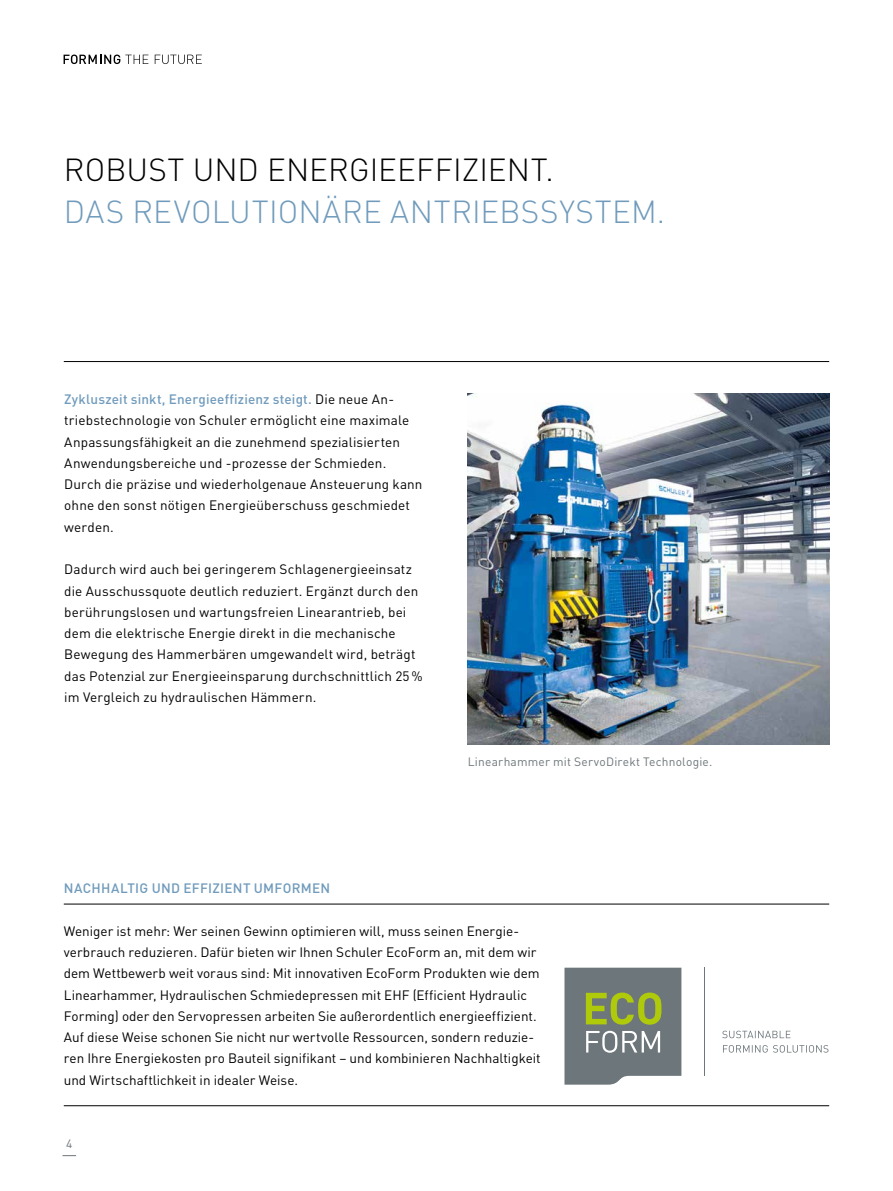
<style>
.page{position:relative;width:893px;height:1191px;background:#fff}
.page>*{position:absolute;margin:0;border:0;box-sizing:border-box;transform-origin:0 0}
.t1{font:300 31.5px "DIN Pro";letter-spacing:.015em;color:#709bbc}
.t2{font:300 31.5px "DIN Pro";letter-spacing:.005em;color:#000}
.t3{font:13.5px/21.3px "DIN Pro";letter-spacing:.01em;color:#000}
.t4{font:500 13.5px "DIN Pro";letter-spacing:.02em;color:#709bbc}
.t5{font:12px "DIN Pro";letter-spacing:.015em;color:#6d767a}
.s1{font-weight:500;color:#709bbc}
</style>
<div class="page">
<svg style="left:63px;top:1155px;width:13px;height:1px"></svg>
<svg style="left:64px;top:55px;width:84px;height:9px"></svg>
<svg style="left:155px;top:55px;width:47px;height:9px"></svg>
<hr style="left:64px;top:361px;width:765px;height:1px;background:#000">
<img style="left:468px;top:393px;width:361px;height:351px">
<hr style="left:64px;top:1105px;width:765px;height:1px;background:#000">
<hr style="left:64px;top:903px;width:765px;height:1px;background:#000">
<svg style="left:564px;top:967px;width:117px;height:117px"></svg>
<hr style="left:704px;top:967px;width:1px;height:108px;background:#6d767a">
<svg style="left:723px;top:1045px;width:105px;height:7px"></svg>
<svg style="left:722px;top:1030px;width:68px;height:8px"></svg>
<h1 class="t2" style="left:64px;top:145px;width:491px">ROBUST UND ENERGIEEFFIZIENT.</h1>
<h1 class="t1" style="left:64px;top:188px;width:603px">DAS REVOLUTIONÄRE ANTRIEBSSYSTEM.</h1>
<p class="t3" style="left:64px;top:387px;width:360px"><span class="s1">Zykluszeit sinkt, Energieeffizienz steigt.</span> Die neue An&shy;triebstechnologie von Schuler ermöglicht eine maximale Anpassungsfähigkeit an die zunehmend spezialisierten Anwendungsbereiche und -prozesse der Schmieden.<br>Durch die präzise und wiederholgenaue Ansteuerung kann ohne den sonst nötigen Energieüberschuss geschmiedet werden.</p>
<p class="t3" style="left:64px;top:557px;width:360px">Dadurch wird auch bei geringerem Schlagenergieeinsatz die Ausschussquote deutlich reduziert. Ergänzt durch den berührungslosen und wartungsfreien Linearantrieb, bei dem die elektrische Energie direkt in die mechanische Bewegung des Hammerbären umgewandelt wird, beträgt das Potenzial zur Energieeinsparung durchschnittlich 25% im Vergleich zu hydraulischen Hämmern.</p>
<p class="t4" style="left:64px;top:877px;width:129px">Nachhaltig und eff</p>
<p class="t4" style="left:208px;top:877px;width:103px">izient umformen</p>
<p class="t5" style="left:468px;top:752px;width:246px">Linearhammer mit ServoDirekt Technologie.</p>
<p class="t3" style="left:64px;top:919px;width:478px">Weniger ist mehr: Wer seinen Gewinn optimieren will, muss seinen Energie&shy;verbrauch reduzieren. Dafür bieten wir Ihnen Schuler EcoForm an, mit dem wir dem Wettbewerb weit voraus sind: M it innovativen EcoForm Produkten wie dem Linearhammer, Hydraulischen Schmiedepressen mit EHF (Efficient Hydraulic Forming) oder den Servopressen arbeiten Sie außerordentlich energieeffizient.<br>Auf diese Weise schonen Sie nicht nur wertvolle Ressourcen, sondern reduzie&shy;ren Ihre Energiekosten pro Bauteil signifikant – und kombinieren Nachhaltigkeit und Wirtschaftlichkeit in idealer Weise.</p>
<p class="t5" style="left:66px;top:1134px;width:8px">4</p>
</div>
